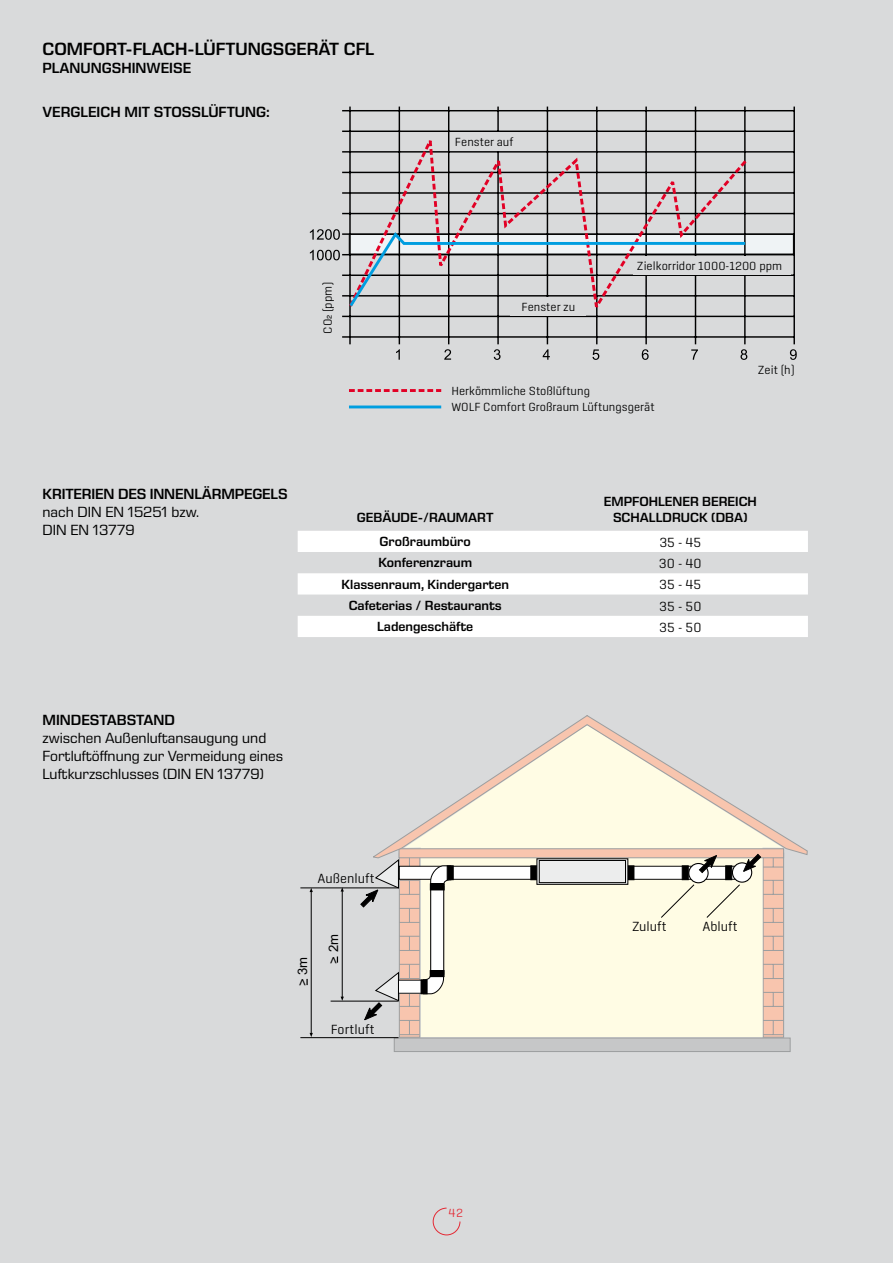
<style>
.page{position:relative;width:893px;height:1263px;background:#d9dadb}
.page>*{position:absolute;margin:0;border:0;box-sizing:border-box;transform-origin:0 0}
.t1{font:600 18px "Eurostile Next LT Pro";color:#000}
.t2{font:15px/18px "Eurostile Next LT Pro";color:#000}
.t3{font:600 15px "Eurostile Next LT Pro";color:#000}
.t4{font:600 13.5px/16.2px "Eurostile Next LT Pro";color:#000;text-align:center}
.t5{font:300 13.5px "Center";color:#000}
.t6{font:13.05px "Arial";color:#000}
.t7{font:300 12px/16.5px "Center";color:#000}
.t8{font:300 12px "Center";color:#e42934}
</style>
<div class="page">
<svg style="left:432px;top:1207px;width:29px;height:29px"></svg>
<svg style="left:298px;top:531px;width:510px;height:106px;fill:#fff"></svg>
<div style="left:349px;top:234px;width:444px;height:20px;background:#eff3f5"></div>
<hr style="left:349px;top:107px;width:2px;height:237px;background:#000">
<hr style="left:399px;top:107px;width:1px;height:237px;background:#000">
<hr style="left:448px;top:107px;width:1px;height:237px;background:#000">
<hr style="left:497px;top:107px;width:2px;height:237px;background:#000">
<hr style="left:547px;top:107px;width:1px;height:237px;background:#000">
<hr style="left:596px;top:107px;width:1px;height:237px;background:#000">
<hr style="left:645px;top:107px;width:2px;height:237px;background:#000">
<hr style="left:695px;top:107px;width:1px;height:237px;background:#000">
<hr style="left:744px;top:107px;width:2px;height:237px;background:#000">
<hr style="left:793px;top:107px;width:2px;height:237px;background:#000">
<hr style="left:342px;top:336px;width:452px;height:2px;background:#000">
<hr style="left:342px;top:316px;width:452px;height:1px;background:#000">
<hr style="left:342px;top:295px;width:452px;height:2px;background:#000">
<hr style="left:342px;top:274px;width:452px;height:2px;background:#000">
<hr style="left:342px;top:254px;width:452px;height:1px;background:#000">
<hr style="left:342px;top:233px;width:452px;height:2px;background:#000">
<hr style="left:342px;top:213px;width:452px;height:1px;background:#000">
<hr style="left:342px;top:192px;width:452px;height:2px;background:#000">
<hr style="left:342px;top:172px;width:452px;height:1px;background:#000">
<hr style="left:342px;top:151px;width:452px;height:2px;background:#000">
<hr style="left:342px;top:131px;width:452px;height:1px;background:#000">
<hr style="left:342px;top:110px;width:452px;height:1px;background:#000">
<svg style="left:396px;top:349px;width:4px;height:11px"></svg>
<svg style="left:444px;top:349px;width:7px;height:11px"></svg>
<svg style="left:494px;top:349px;width:7px;height:11px"></svg>
<svg style="left:543px;top:349px;width:7px;height:11px"></svg>
<svg style="left:592px;top:349px;width:7px;height:11px"></svg>
<svg style="left:642px;top:349px;width:7px;height:11px"></svg>
<svg style="left:691px;top:349px;width:7px;height:11px"></svg>
<svg style="left:740px;top:349px;width:7px;height:11px"></svg>
<svg style="left:790px;top:349px;width:7px;height:11px"></svg>
<svg style="left:310px;top:250px;width:30px;height:10px"></svg>
<svg style="left:310px;top:229px;width:30px;height:11px"></svg>
<svg style="left:347px;top:130px;width:402px;height:185px"></svg>
<svg style="left:347px;top:230px;width:401px;height:80px"></svg>
<svg style="left:349px;top:389px;width:92px;height:3px"></svg>
<hr style="left:349px;top:405px;width:92px;height:3px;background:#009ee0">
<div style="left:451px;top:132px;width:67px;height:18px;background:#d9dadb"></div>
<div style="left:511px;top:297px;width:75px;height:18px;background:#d9dadb"></div>
<div style="left:633px;top:256px;width:158px;height:18px;background:#d9dadb"></div>
<div style="left:451px;top:859px;width:209px;height:178px;background:#fffce4"></div>
<div style="left:394px;top:1038px;width:396px;height:13px;background:#c6c7c8"></div>
<div style="left:394px;top:1037px;width:397px;height:15px;border:1px solid #9c9e9f"></div>
<svg style="left:382px;top:715px;width:426px;height:144px"></svg>
<div style="left:399px;top:866px;width:142px;height:13px;background:#fff"></div>
<hr style="left:331px;top:1001px;width:67px;height:1px;background:#000">
<hr style="left:300px;top:887px;width:98px;height:1px;background:#000">
<hr style="left:300px;top:1037px;width:98px;height:1px;background:#000">
<hr style="left:342px;top:891px;width:1px;height:106px;background:#000">
<svg style="left:341px;top:887px;width:3px;height:4px"></svg>
<hr style="left:311px;top:891px;width:1px;height:142px;background:#000">
<svg style="left:306px;top:979px;width:2px;height:6px"></svg>
<svg style="left:360px;top:851px;width:91px;height:187px"></svg>
<div style="left:447px;top:865px;width:7px;height:15px;background:#000;border:1px solid #000"></div>
<div style="left:430px;top:884px;width:14px;height:6px;background:#000"></div>
<div style="left:430px;top:883px;width:14px;height:7px;border:1px solid #000"></div>
<div style="left:625px;top:866px;width:117px;height:13px;background:#fff"></div>
<div style="left:628px;top:865px;width:6px;height:15px;background:#000"></div>
<div style="left:530px;top:865px;width:7px;height:15px;background:#000;border:1px solid #000"></div>
<div style="left:536px;top:858px;width:92px;height:27px;background:#b6b7b7;border:1px solid #000"></div>
<div style="left:539px;top:860px;width:87px;height:23px;background:#eceded;border:1px solid #000"></div>
<svg style="left:660px;top:852px;width:124px;height:186px;background:#f1e7d2"></svg>
<h1 class="t1" style="left:43px;top:39px;width:333px">COMFORT-FLACH-LÜFTUNGSGERÄT CFL</h1>
<p class="t3" style="left:43px;top:60px;width:150px">PLANUNGSHINWEISE</p>
<p class="t3" style="left:43px;top:103px;width:229px">VERGLEICH MIT STOSSLÜFTUNG:</p>
<p class="t7" style="left:455px;top:133px;width:60px">Fenster auf</p>
<p class="t3" style="left:43px;top:485px;width:247px">KRITERIEN DES INNENLÄRMPEGELS</p>
<p class="t2" style="left:43px;top:503px;width:158px">nach DIN EN 15251 bzw.<br>DIN EN 13779</p>
<p class="t3" style="left:43px;top:711px;width:134px">MINDESTABSTAND</p>
<p class="t2" style="left:43px;top:729px;width:242px">zwischen Außenluftansaugung und<br>Fortluftöffnung zur Vermeidung eines<br>Luftkurzschlusses (DIN EN 13779)</p>
<p class="t7" style="left:319px;top:334px;width:54px;rotate:-90deg">CO2 (ppm)</p>
<p class="t7" style="left:521px;top:298px;width:55px">Fenster zu</p>
<p class="t7" style="left:637px;top:257px;width:147px">Zielkorridor 1000-1200 ppm</p>
<p class="t7" style="left:758px;top:361px;width:38px">Zeit (h)</p>
<p class="t7" style="left:451px;top:382px;width:205px">Herkömmliche Stoßlüftung<br>WOLF Comfort Großraum Lüftungsgerät</p>
<p class="t4" style="left:357px;top:510px;width:138px">GEBÄUDE-/RAUMART</p>
<p class="t4" style="left:604px;top:493px;width:155px">EMPFOHLENER BEREICH<br>SCHALLDRUCK (DBA)</p>
<p class="t4" style="left:380px;top:534px;width:93px">Großraumbüro</p>
<p class="t5" style="left:659px;top:534px;width:44px">35 - 45</p>
<p class="t4" style="left:378px;top:555px;width:95px">Konferenzraum</p>
<p class="t5" style="left:659px;top:556px;width:44px">30 - 40</p>
<p class="t4" style="left:341px;top:576px;width:169px">Klassenraum, Kindergarten</p>
<p class="t5" style="left:659px;top:577px;width:44px">35 - 45</p>
<p class="t4" style="left:349px;top:597px;width:155px">Cafeterias / Restaurants</p>
<p class="t5" style="left:659px;top:598px;width:44px">35 - 50</p>
<p class="t4" style="left:377px;top:619px;width:97px">Ladengeschäfte</p>
<p class="t5" style="left:659px;top:619px;width:44px">35 - 50</p>
<p class="t5" style="left:317px;top:871px;width:59px">Außenluft</p>
<p class="t6" style="left:295px;top:986px;width:31px;rotate:-90deg">&gt; 3m</p>
<p class="t6" style="left:326px;top:964px;width:31px;rotate:-90deg">&gt; 2m</p>
<p class="t5" style="left:331px;top:1022px;width:45px">Fortluft</p>
<p class="t5" style="left:632px;top:918px;width:36px">Zuluft</p>
<p class="t5" style="left:702px;top:918px;width:37px">Abluft</p>
<p class="t8" style="left:449px;top:1206px;width:16px">42</p>
</div>
